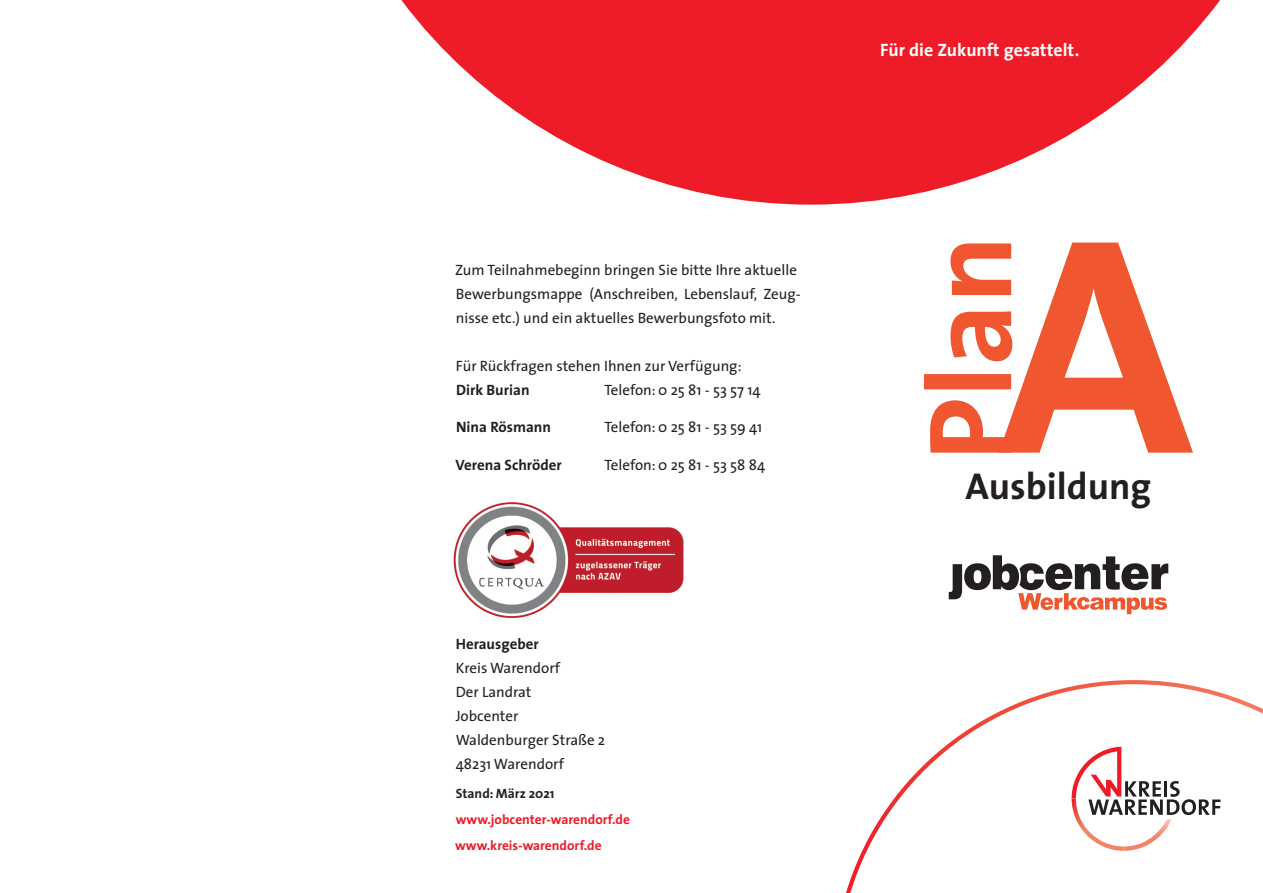
<style>
.page{position:relative;width:1263px;height:893px;background:#fff}
.page>*{position:absolute;margin:0;border:0;box-sizing:border-box;transform-origin:0 0}
.t1{font:700 37.5px "The Sans";color:#231f20}
.t2{font:700 18px "The Sans";color:#fff}
.Fließtext{font:15px/24px "The Sans";color:#231f20}
.Fließtext-2{font:700 15px "The Sans";color:#231f20}
.t3{font:700 13.5px "The Sans";color:#ee1c28}
.Fließtext-3{font:700 13.5px "The Sans";color:#231f20}
</style>
<div class="page">
<img style="left:453px;top:502px;width:231px;height:117px">
<svg style="left:924px;top:248px;width:269px;height:205px"></svg>
<svg style="left:949px;top:555px;width:219px;height:59px"></svg>
<svg style="left:401px;top:0;width:819px;height:205px;fill:#ee1c28"></svg>
<svg style="left:846px;top:680px;width:417px;height:213px"></svg>
<svg style="left:1071px;top:747px;width:149px;height:104px"></svg>
<p class="Fließtext" style="left:455px;top:258px;width:347px">Zum Teilnahmebeginn bringen Sie bitte Ihre aktuelle<br>Bewerbungsmappe (Anschreiben, Lebenslauf, Zeug&shy;nisse etc.) und ein aktuelles Bewerbungsfoto mit.</p>
<p class="Fließtext" style="left:456px;top:354px;width:287px">Für Rückfragen stehen Ihnen zur Verfügung:</p>
<p class="Fließtext-2" style="left:456px;top:380px;width:75px">Dirk Burian</p>
<p class="Fließtext" style="left:604px;top:378px;width:158px">Telefon: 0 25 81 - 53 57 14</p>
<p class="Fließtext-2" style="left:456px;top:418px;width:96px">Nina Rösmann</p>
<p class="Fließtext" style="left:604px;top:415px;width:159px">Telefon: 0 25 81 - 53 59 41</p>
<p class="Fließtext-2" style="left:456px;top:455px;width:108px">Verena Schröder</p>
<p class="Fließtext" style="left:604px;top:453px;width:162px">Telefon: 0 25 81 - 53 58 84</p>
<p class="Fließtext-2" style="left:456px;top:634px;width:85px">Herausgeber</p>
<p class="Fließtext" style="left:456px;top:656px;width:106px">Kreis Warendorf</p>
<p class="Fließtext" style="left:456px;top:680px;width:77px">Der Landrat</p>
<p class="Fließtext" style="left:456px;top:704px;width:64px">Jobcenter</p>
<p class="Fließtext" style="left:456px;top:728px;width:151px">Waldenburger Straße 2</p>
<p class="Fließtext" style="left:456px;top:752px;width:110px">48231 Warendorf</p>
<p class="Fließtext-3" style="left:456px;top:785px;width:100px">Stand: März 2021</p>
<p class="t3" style="left:456px;top:811px;width:176px">www.jobcenter-warendorf.de</p>
<p class="t3" style="left:455px;top:837px;width:148px">www.kreis-warendorf.de</p>
<p class="t2" style="left:880px;top:38px;width:201px">Für die Zukunft gesattelt.</p>
<p class="t1" style="left:965px;top:462px;width:187px">Ausbildung</p>
</div>
